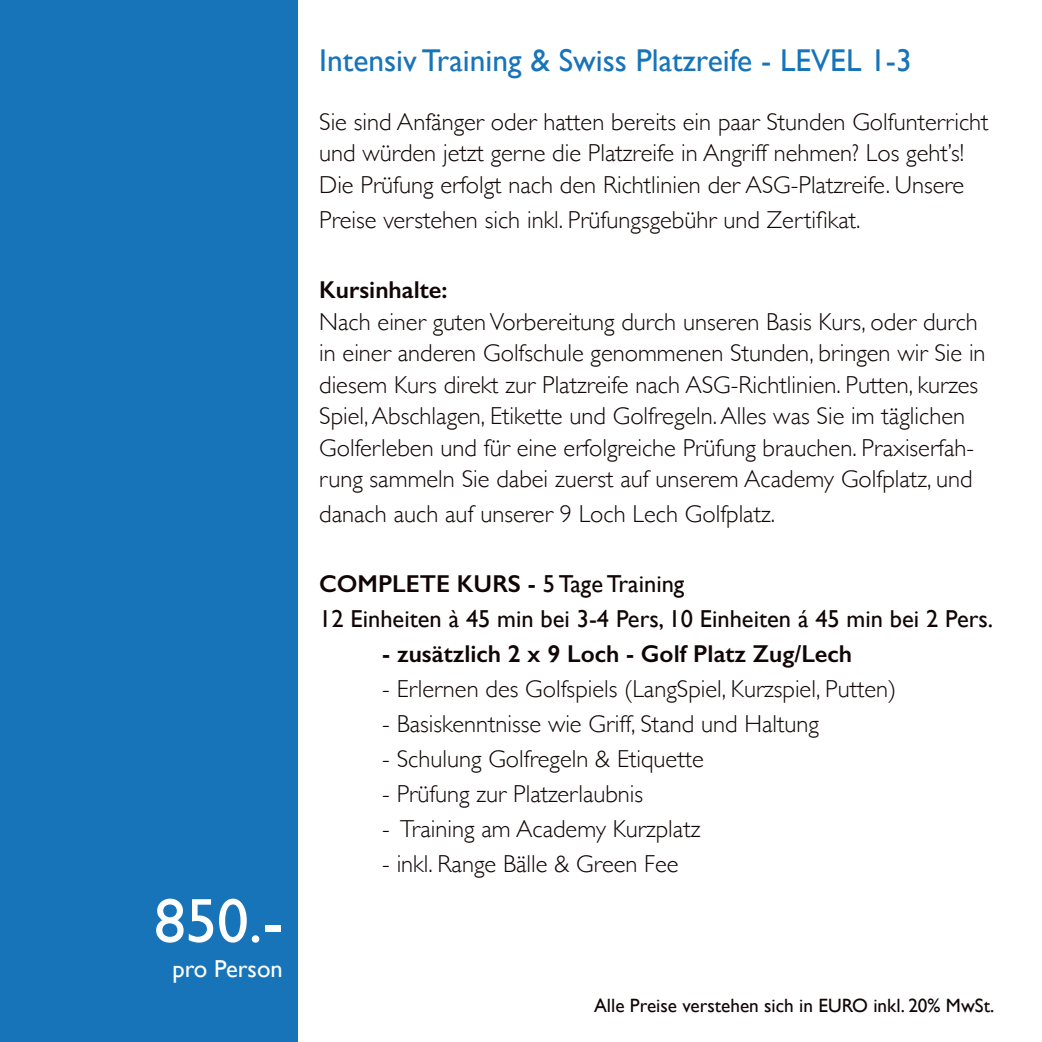
<style>
.page{position:relative;width:1042px;height:1042px;background:#fff}
.page>*{position:absolute;margin:0;border:0;box-sizing:border-box;transform-origin:0 0}
.t1{font:63px "Gill Sans";color:#fff}
.t2{font:31.5px "Gill Sans";color:#1774b9}
.t3{font:300 24.5px/31.5px "Gill Sans";color:#110505}
.t4{font:24.5px/35px "Gill Sans";color:#110505}
.t5{font:600 24.5px "Gill Sans";color:#110505}
.t6{font:24.5px "Gill Sans";color:#fff}
.t7{font:19.25px "Gill Sans";color:#110505}
.s1{font-weight:600}
</style>
<div class="page">
<div style="left:0;top:0;width:298px;height:1042px;background:#1774b9"></div>
<h1 class="t1" style="left:154px;top:884px;width:130px">850.-</h1>
<p class="t6" style="left:173px;top:954px;width:112px">pro Person</p>
<p class="t2" style="left:319px;top:42px;width:594px">Intensiv Training &amp; Swiss Platzreife - LEVEL 1-3</p>
<p class="t3" style="left:319px;top:105px;width:671px">Sie sind Anfänger oder hatten bereits ein paar Stunden Golfunterricht und würden jetzt gerne die Platzreife in Angriff nehmen? Los geht’s!<br>Die Prüfung erfolgt nach den Richtlinien der ASG-Platzreife. Unsere</p>
<p class="t3" style="left:319px;top:203px;width:543px">Preise verstehen sich inkl. Prüfungsgebühr und Zertifikat.</p>
<p class="t5" style="left:319px;top:275px;width:130px">Kursinhalte:</p>
<p class="t3" style="left:319px;top:305px;width:668px">Nach einer guten Vorbereitung durch unseren Basis Kurs, oder durch in einer anderen Golfschule genommenen Stunden, bringen wir Sie in diesem Kurs direkt zur Platzreife nach ASG-Richtlinien. Putten, kurzes Spiel, Abschlagen, Etikette und Golfregeln. Alles was Sie im täglichen Golferleben und für eine erfolgreiche Prüfung brauchen. Praxiserfah&shy;rung sammeln Sie dabei zuerst auf unserem Academy Golfplatz, und</p>
<p class="t3" style="left:319px;top:497px;width:457px">danach auch auf unserer 9 Loch Lech Golfplatz.</p>
<p class="t4" style="left:319px;top:566px;width:675px"><span class="s1">COMPLETE KURS -</span> 5 Tage Training<br>12 Einheiten à 45 min bei 3-4 Pers, 10 Einheiten á 45 min bei 2 Pers.</p>
<p class="t5" style="left:382px;top:639px;width:471px">- zusätzlich 2 x 9 Loch - Golf Platz Zug/Lech</p>
<p class="t3" style="left:382px;top:672px;width:516px">- Erlernen des Golfspiels (LangSpiel, Kurzspiel, Putten)</p>
<p class="t3" style="left:382px;top:707px;width:438px">- Basiskenntnisse wie Griff, Stand und Haltung</p>
<p class="t3" style="left:382px;top:742px;width:323px">- Schulung Golfregeln &amp; Etiquette</p>
<p class="t3" style="left:382px;top:777px;width:262px">- Prüfung zur Platzerlaubnis</p>
<p class="t3" style="left:382px;top:812px;width:320px">- Training am Academy Kurzplatz</p>
<p class="t3" style="left:382px;top:847px;width:298px">- inkl. Range Bälle &amp; Green Fee</p>
<p class="t7" style="left:594px;top:994px;width:402px">Alle Preise verstehen sich in EURO inkl. 20% MwSt.</p>
</div>
